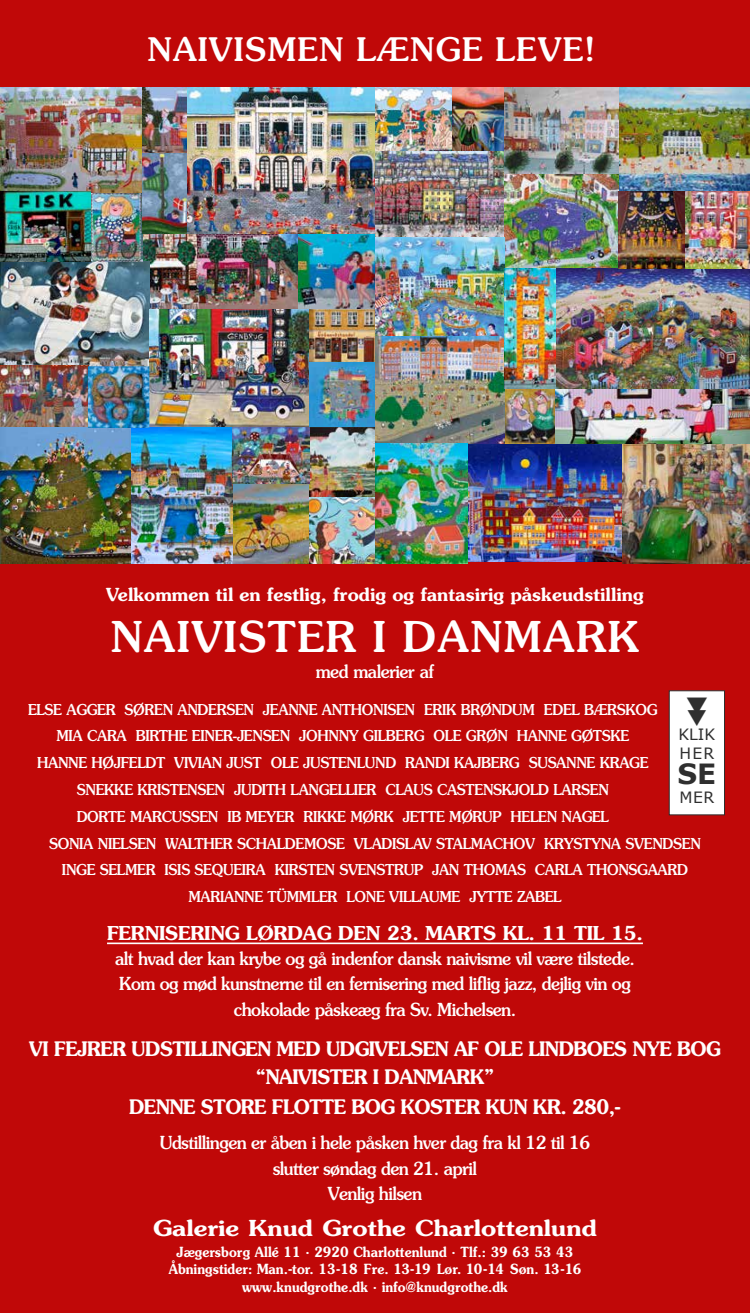
<style>
.page{position:relative;width:750px;height:1313px;background:#fff}
.page>*{position:absolute;margin:0;border:0;box-sizing:border-box;transform-origin:0 0}
.t1{font:500 42.38px "Souvenir";letter-spacing:.04em;color:#fff}
.t2{font:500 32.38px "Souvenir";letter-spacing:.04em;color:#fff}
.t3{font:700 27.88px "Verdana";color:#2f2f2f}
.t4{font:600 22px "Souvenir";color:#fff;scale:1.11 1}
.t5{font:600 20px/27.8px "Souvenir Std";letter-spacing:-.03em;color:#fff;text-align:center;scale:.94 1}
.t6{font:600 19.12px "Souvenir Std";letter-spacing:-.015em;color:#fff}
.t7{font:500 18px/25.2px "Souvenir Std";letter-spacing:-.03em;color:#fff;text-align:center;scale:.94 1}
.t8{font:600 18px "Souvenir Std";color:#fff}
.t9{font:15.62px/18.9px "Verdana";letter-spacing:.03em;color:#2f2f2f}
.t10{font:500 15px "Souvenir Std";letter-spacing:-.02em;color:#fff;scale:.93 1}
.t11{font:600 14px/17.5px "Souvenir";color:#fff;text-align:center;scale:.9 1}
</style>
<div class="page">
<div style="left:0;top:0;width:750px;height:1312px;background:#c00808"></div>
<div style="left:669px;top:690px;width:56px;height:125px;background:#fff;border:1px solid #2f2f2f"></div>
<hr style="left:107px;top:942px;width:536px;height:2px;background:#fff">
<img style="left:142px;top:234px;width:233px;height:75px">
<img style="left:233px;top:427px;width:76px;height:136px">
<img style="left:0;top:261px;width:149px;height:104px">
<img style="left:130px;top:427px;width:103px;height:136px">
<img style="left:309px;top:309px;width:66px;height:254px">
<img style="left:187px;top:88px;width:188px;height:146px">
<img style="left:0;top:428px;width:130px;height:135px">
<img style="left:149px;top:309px;width:160px;height:118px">
<img style="left:0;top:88px;width:142px;height:173px">
<img style="left:142px;top:88px;width:45px;height:146px">
<img style="left:0;top:365px;width:149px;height:63px">
<img style="left:467px;top:443px;width:156px;height:119px">
<img style="left:505px;top:389px;width:50px;height:54px">
<img style="left:375px;top:88px;width:130px;height:149px">
<img style="left:505px;top:88px;width:245px;height:301px">
<img style="left:623px;top:443px;width:127px;height:120px">
<img style="left:555px;top:379px;width:195px;height:64px">
<img style="left:375px;top:237px;width:130px;height:206px">
<img style="left:375px;top:443px;width:92px;height:120px">
<img style="left:375px;top:88px;width:77px;height:63px">
<h2 class="t2" style="left:147px;top:30px;width:449px">NAIVISMEN LÆNGE LEVE!</h2>
<p class="t8" style="left:106px;top:583px;width:539px">VELKOMMEN TIL EN FESTLIG, FRODIG OG FANTASIRIG PÅSKEUDSTILLING</p>
<h1 class="t1" style="left:111px;top:611px;width:530px">NAIVISTER I DANMARK</h1>
<p class="t7" style="left:316px;top:658px;width:127px">MED MALERIER AF</p>
<p class="t10" style="left:28px;top:700px;width:679px">ELSE AGGER SØREN ANDERSEN JEANNE ANTHONISEN ERIK BRØNDUM EDEL BÆRSKOG</p>
<p class="t10" style="left:56px;top:727px;width:616px">MIA CARA BIRTHE EINER-JENSEN JOHNNY GILBERG OLE GRØN HANNE GØTSKE</p>
<p class="t10" style="left:37px;top:753px;width:460px">HANNE HØJFELDT VIVIAN JUST OLE JUSTENLUND RANDI KAJBE</p>
<p class="t10" style="left:499px;top:753px;width:160px">RG SUSANNE KRAGE</p>
<p class="t10" style="left:77px;top:780px;width:573px">SNEKKE KRISTENSEN JUDITH LANGELLIER CLAUS CASTENSKJOLD LARSEN</p>
<p class="t10" style="left:77px;top:807px;width:574px">DORTE MARCUSSEN IB MEYER RIKKE MØRK JETTE MØRUP HELEN NAGEL</p>
<p class="t10" style="left:49px;top:834px;width:702px">SONIA NIELSEN WALTHER SCHALDEMOSE VLADISLAV STALMACHOV KRYSTYNA SVENDSEN</p>
<p class="t10" style="left:62px;top:861px;width:675px">INGE SELMER ISIS SEQUEIRA KIRSTEN SVENSTRUP JAN THOMAS CARLA THONSGAARD</p>
<p class="t10" style="left:188px;top:887px;width:403px">MARIANNE TÜMMLER LONE VILLAUME JYTTE ZABEL</p>
<p class="t6" style="left:107px;top:921px;width:537px">FERNISERING LØRDAG DEN 23. MARTS KL. 11 TIL 15.</p>
<p class="t7" style="left:115px;top:945px;width:554px">ALT HVAD DER KAN KRYBE OG GÅ INDENFOR DANSK NAIVISME VIL VÆRE TILSTEDE.<br>KOM OG MØD KUNSTNERNE TIL EN FERNISERING MED LIFLIG JAZZ, DEJLIG VIN OG<br>CHOKOLADE PÅSKEÆG FRA SV. MICHELSEN.</p>
<h3 class="t5" style="left:29px;top:1035px;width:737px">VI FEJRER UDSTILLINGEN MED UDGIVELSEN AF OLE LINDBOES NYE BOG “NAIVISTER I DANMARK”</h3>
<h3 class="t5" style="left:129px;top:1093px;width:167px">DENNE STORE FLO</h3>
<h3 class="t5" style="left:309px;top:1093px;width:333px">TTE BOG KOSTER KUN KR. 280,-</h3>
<p class="t7" style="left:160px;top:1130px;width:460px">UDSTILLINGEN ER ÅBEN I HELE PÅSKEN HVER DAG FRA KL 12 TIL 16<br>SLUTTER SØNDAG DEN 21. APRIL<br>VENLIG HILSEN</p>
<p class="t9" style="left:678px;top:724px;width:37px">KLIK<br>HER</p>
<h3 class="t3" style="left:677px;top:754px;width:40px">se</h3>
<p class="t9" style="left:680px;top:788px;width:36px">MER</p>
<h3 class="t4" style="left:153px;top:1214px;width:401px">Galerie Knud Grothe Charlottenlund</h3>
<p class="t11" style="left:169px;top:1242px;width:460px">Jægersborg Allé 11 · 2920 Charlottenlund · Tlf.: 39 63 53 43<br>Åbningstider: Man.-tor. 13-18 Fre. 13-19 Lør. 10-14 Søn. 13-16 www.knudgrothe.dk · info@knudgrothe.dk</p>
</div>
